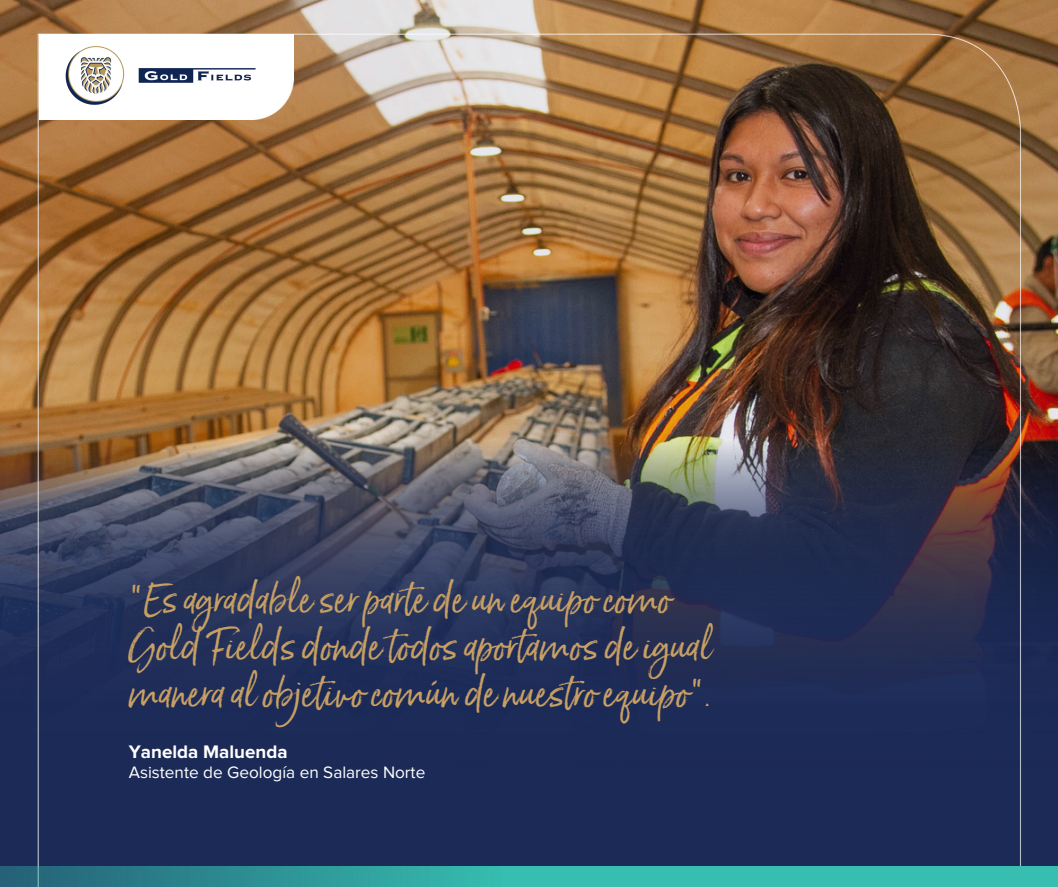
<style>
.page{position:relative;width:1058px;height:887px;background:#fff}
.page>*{position:absolute;margin:0;border:0;box-sizing:border-box;transform-origin:0 0}
.t1{font:39.15px/47.2px "Born Ready";color:#c8a064}
.t2{font:700 18.75px "Proxima Nova";color:#fff}
.t3{font:17.1px "Proxima Nova";color:#fff}
</style>
<div class="page">
<img style="left:3px;top:0;width:1051px;height:866px">
<img style="left:39px;top:34px;width:254px;height:86px">
<img style="left:50px;top:9px;width:223px;height:126px">
<img style="left:0;top:866px;width:1058px;height:20px">
<p class="t1" style="left:129px;top:573px;width:584px">"Es agradable ser parte de un equipo como<br>Gold Fields dondetodos aportamos de igual manera al objetivo común de nuestro equipo".</p>
<p class="t2" style="left:129px;top:743px;width:160px">Yanelda Maluenda</p>
<p class="t3" style="left:129px;top:764px;width:298px">Asistente de Geología en Salares Norte</p>
</div>
